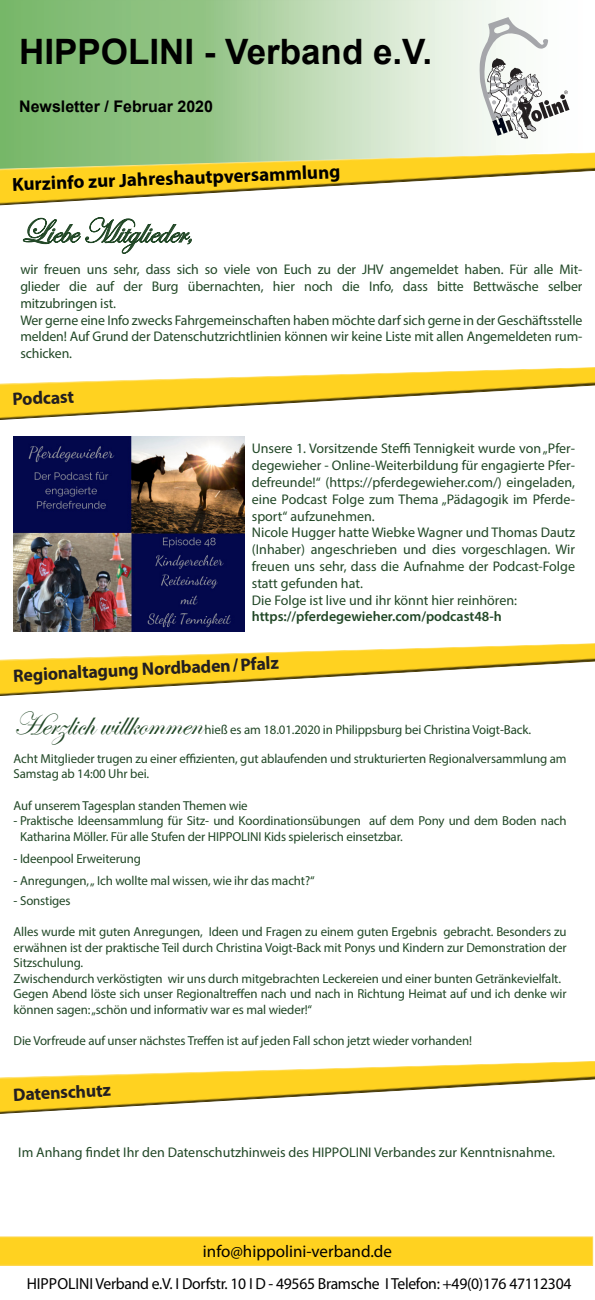
<style>
.page{position:relative;width:595px;height:1300px;background:#fff}
.page>*{position:absolute;margin:0;border:0;box-sizing:border-box;transform-origin:0 0}
.t1{font:700 35px "Arial";color:#000}
.t2{font:35px "Edwardian Script ITC";letter-spacing:-.01em;color:#214726}
.t3{font:33px "Edwardian Script ITC";letter-spacing:-.01em;color:#214726}
.Absatzformat_1{font:700 19px "Myriad Pro";color:#000}
.t4{font:700 18px "Myriad Pro";color:#231f20}
.t5{font:17px "Myriad Pro";color:#000}
.t6{font:16px "Myriad Pro";letter-spacing:-.02em;color:#000}
.t7{font:700 16px "Arial";color:#000}
.t8{font:14px/16.8px "Myriad Pro";color:#214726;text-align:justify}
.t9{font:600 14px "Myriad Pro";color:#214726}
.t10{font:13px/15.6px "Myriad Pro";letter-spacing:-.01em;color:#214726}
</style>
<div class="page">
<svg style="left:0;top:0;width:505px;height:102px;background:#acd1a2"></svg>
<svg style="left:480px;top:17px;width:88px;height:85px"></svg>
<svg style="left:0;top:1236px;width:593px;height:30px;background:#fed327"></svg>
<svg style="left:0;top:367px;width:595px;height:70px"></svg>
<svg style="left:0;top:103px;width:595px;height:138px"></svg>
<svg style="left:23px;top:217px;width:169px;height:37px"></svg>
<img style="left:13px;top:437px;width:232px;height:156px">
<svg style="left:0;top:594px;width:595px;height:102px"></svg>
<svg style="left:0;top:1061px;width:595px;height:53px"></svg>
<p class="t1" style="left:19px;top:27px;width:414px">HIPPOLINI - Verband e.V.</p>
<p class="t7" style="left:19px;top:95px;width:195px">Newsletter / Februar 2020</p>
<p class="Absatzformat_1" style="left:12px;top:171px;width:330px;rotate:-2deg">Kurzinfo zur Jahreshautpversammlung</p>
<p class="t2" style="left:20px;top:212px;width:175px">Liebe Mitglieder,</p>
<p class="t8" style="left:20px;top:261px;width:564px">wir freuen uns sehr, dass sich so viele von Euch zu der JHV angemeldet haben. Für alle Mit&shy;glieder die auf der Burg übernachten, hier noch die Info, dass bitte Bettwäsche selber mitzubringen ist.</p>
<p class="t8" style="left:20px;top:311px;width:564px">Wer gerne eine Info zwecks Fahrgemeinschaften haben möchte darf sich gerne in der Geschäftsstelle melden! Auf Grund der Datenschutzrichtlinien können wir keine Liste mit allen Angemeldeten rum&shy;schicken.</p>
<p class="t4" style="left:12px;top:388px;width:63px;rotate:-3deg">Podcast</p>
<p class="t8" style="left:252px;top:440px;width:325px">Unsere 1. Vorsitzende Steffi Tennigkeit wurde von „Pfer&shy;degewieher - Online-Weiterbildung für engagierte Pfer&shy;defreunde!“ (https://pferdegewieher.com/) eingeladen, eine Podcast Folge zum Thema „Pädagogik im Pferde&shy;sport“ aufzunehmen.</p>
<p class="t8" style="left:252px;top:524px;width:325px">Nicole Hugger hatte Wiebke Wagner und Thomas Dautz (Inhaber) angeschrieben und dies vorgeschlagen. Wir freuen uns sehr, dass die Aufnahme der Podcast-Folge statt gefunden hat.</p>
<p class="t8" style="left:252px;top:591px;width:267px">Die Folge ist live und ihr könnt hier reinhören:</p>
<p class="t9" style="left:252px;top:608px;width:252px">https://pferdegewieher.com/podcast48-h</p>
<p class="t4" style="left:13px;top:664px;width:267px;rotate:-3deg">Regionaltagung Nordbaden/Pfalz</p>
<p class="t3" style="left:14px;top:706px;width:190px">Herzlich willkommen</p>
<p class="t10" style="left:205px;top:721px;width:328px">hieß es am 18.01.2020 in Philippsburg bei Christina Voigt-Back.</p>
<p class="t10" style="left:14px;top:750px;width:555px">Acht Mitglieder trugen zu einer effizienten, gut ablaufenden und strukturierten Regionalversammlung am<br>Samstag ab 14:00 Uhr bei.</p>
<p class="t10" style="left:14px;top:797px;width:236px">Auf unserem Tagesplan standen Themen wie</p>
<p class="t10" style="left:20px;top:813px;width:548px;text-indent:-6px">- Praktische Ideensammlung für Sitz- und Koordinationsübungen auf dem Pony und dem Boden nach<br>Katharina Möller. Für alle Stufen der HIPPOLINI Kids spielerisch einsetzbar.</p>
<p class="t10" style="left:14px;top:850px;width:129px">- Ideenpool Erweiterung</p>
<p class="t10" style="left:14px;top:872px;width:303px">- Anregungen, „ Ich wollte mal wissen, wie ihr das macht?“</p>
<p class="t10" style="left:14px;top:892px;width:59px">- Sonstiges</p>
<p class="t10" style="left:14px;top:924px;width:555px;text-align:justify">Alles wurde mit guten Anregungen, Ideen und Fragen zu einem guten Ergebnis gebracht. Besonders zu erwähnen ist der praktische Teil durch Christina Voigt-Back mit Ponys und Kindern zur Demonstration der Sitzschulung.</p>
<p class="t10" style="left:14px;top:970px;width:549px">Zwischendurch verköstigten wir uns durch mitgebrachten Leckereien und einer bunten Getränkevielfalt.</p>
<p class="t10" style="left:14px;top:986px;width:555px">Gegen Abend löste sich unser Regionaltreffen nach und nach in Richtung Heimat auf und ich denke wir können sagen: „schön und informativ war es mal wieder!“</p>
<p class="t10" style="left:14px;top:1033px;width:460px">Die Vorfreude auf unser nächstes Treffen ist auf jeden Fall schon jetzt wieder vorhanden!</p>
<p class="t4" style="left:13px;top:1083px;width:99px;rotate:-3deg">Datenschutz</p>
<p class="t8" style="left:18px;top:1144px;width:539px">Im Anhang findet Ihr den Datenschutzhinweis des HIPPOLINI Verbandes zur Kenntnisnahme.</p>
<p class="t5" style="left:203px;top:1240px;width:191px">info@hippolini-verband.de</p>
<p class="t6" style="left:27px;top:1274px;width:546px">HIPPOLINI Verband e.V. I Dorfstr. 10 I D - 49565 Bramsche I Telefon: +49(0)176 47112304</p>
</div>
